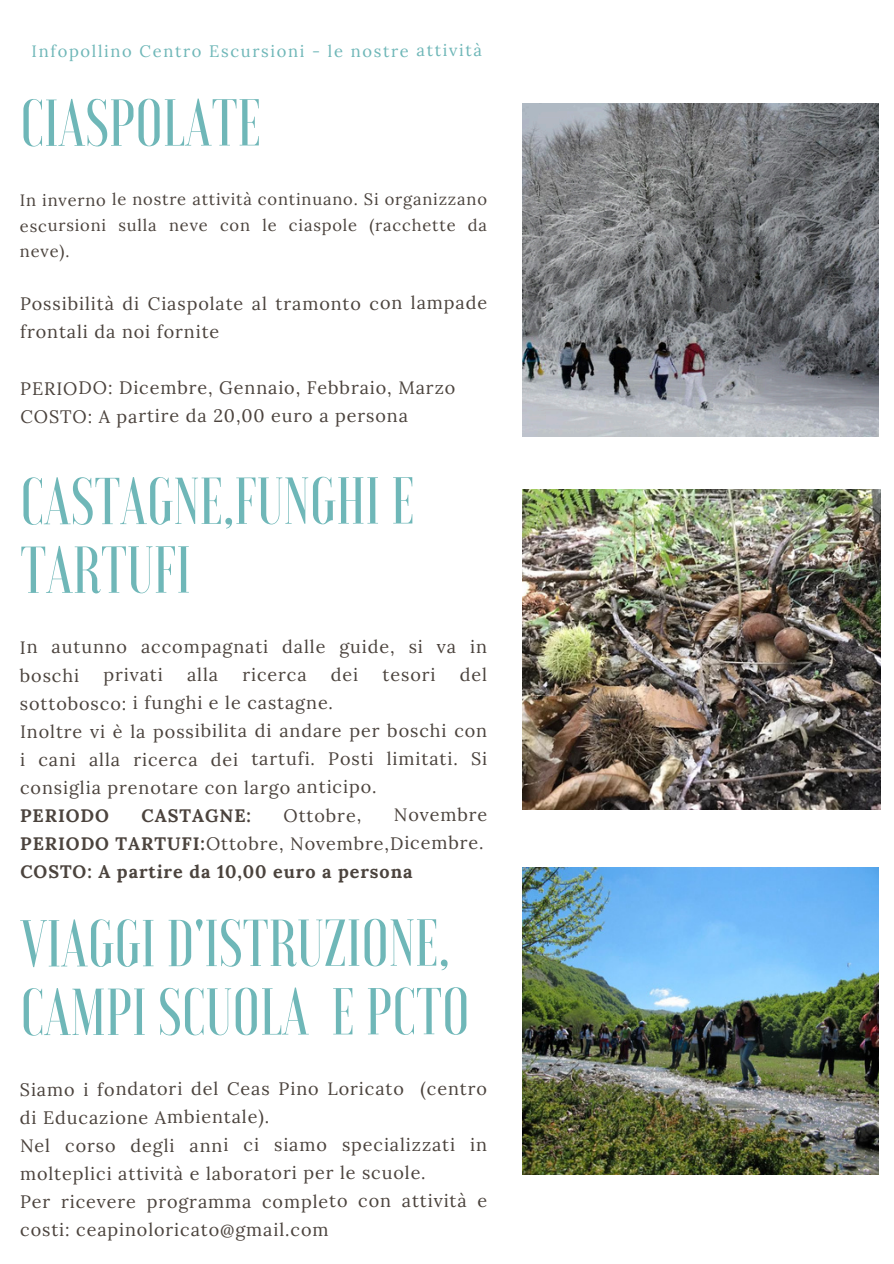
<style>
.page{position:relative;width:894px;height:1264px;background:#fff}
.page>*{position:absolute;margin:0;border:0;box-sizing:border-box;transform-origin:0 0}
.t1{font:500 66.15px/68.8px "Voga";color:#6fb7b8}
.t2{font:18px/28.3px "Lora";letter-spacing:.045em;color:#4b433d}
.t3{font:700 18px "Lora";letter-spacing:.045em;color:#4b433d}
.t4{font:16.5px/26.1px "Lora";letter-spacing:.045em;color:#4b433d;text-align:justify}
.t5{font:16.5px "Lora";letter-spacing:.095em;color:#6fb7b8}
.s1{font-weight:700}
</style>
<div class="page">
<img style="left:522px;top:867px;width:356px;height:306px">
<img style="left:522px;top:104px;width:356px;height:333px">
<img style="left:522px;top:489px;width:358px;height:320px">
<p class="t5" style="left:32px;top:40px;width:452px">Infopollino Centro Escursioni - le nostre attività</p>
<h1 class="t1" style="left:20px;top:88px;width:242px">CIASPOLATE</h1>
<p class="t4" style="left:20px;top:186px;width:468px">In inverno le nostre attività continuano. Si organizzano escursioni sulla neve con le ciaspole (racchette da neve).</p>
<p class="t2" style="left:20px;top:289px;width:468px">Possibilità di Ciaspolate al tramonto con lampade frontali da noi fornite</p>
<p class="t2" style="left:20px;top:373px;width:436px">PERIODO: Dicembre, Gennaio, Febbraio, Marzo</p>
<p class="t2" style="left:20px;top:401px;width:389px">COSTO: A partire da 20,00 euro a persona</p>
<p class="t1" style="left:20px;top:466px;width:396px">CASTAGNE,FUNGHI E<br>TARTUFI</p>
<h1 class="t2" style="left:20px;top:632px;width:468px">In autunno accompagnati dalle guide, si va in boschi</h1>
<h1 class="t2" style="left:103px;top:660px;width:61px">privati</h1>
<h1 class="t2" style="left:187px;top:660px;width:33px">alla</h1>
<h1 class="t2" style="left:242px;top:660px;width:66px">ricerca</h1>
<h1 class="t2" style="left:331px;top:660px;width:29px">dei</h1>
<h1 class="t2" style="left:382px;top:660px;width:54px">tesori</h1>
<h1 class="t2" style="left:459px;top:660px;width:29px">del</h1>
<h1 class="t2" style="left:20px;top:688px;width:314px">sottobosco: i funghi e le castagne.</h1>
<p class="t2" style="left:20px;top:716px;width:468px;text-align:justify">Inoltre vi è la possibilita di andare per boschi con i cani alla ricerca dei tartufi. Posti limitati. Si consiglia prenotare con largo anticipo.</p>
<p class="t3" style="left:20px;top:804px;width:90px">PERIODO</p>
<p class="t3" style="left:142px;top:803px;width:111px">CASTAGNE:</p>
<p class="t2" style="left:283px;top:800px;width:79px">Ottobre,</p>
<p class="t2" style="left:20px;top:800px;width:468px;text-align:right">Novembre<br><span class="s1">PERIODO TARTUFI:</span>Ottobre, Novembre,Dicembre.</p>
<p class="t3" style="left:20px;top:859px;width:393px">COSTO: A partire da 10,00 euro a persona</p>
<p class="t1" style="left:20px;top:909px;width:451px">VIAGGI D'ISTRUZIONE,<br>CAMPI SCUOLA E PCTO</p>
<p class="t2" style="left:20px;top:1074px;width:468px">Siamo i fondatori del Ceas Pino Loricato (centro di Educazione Ambientale).</p>
<h1 class="t2" style="left:20px;top:1130px;width:468px">Nel corso degli anni ci siamo specializzati in molteplici attività e laboratori per le scuole.</h1>
<p class="t2" style="left:20px;top:1186px;width:468px">Per ricevere programma completo con attività e costi: ceapinoloricato@gmail.com</p>
</div>
